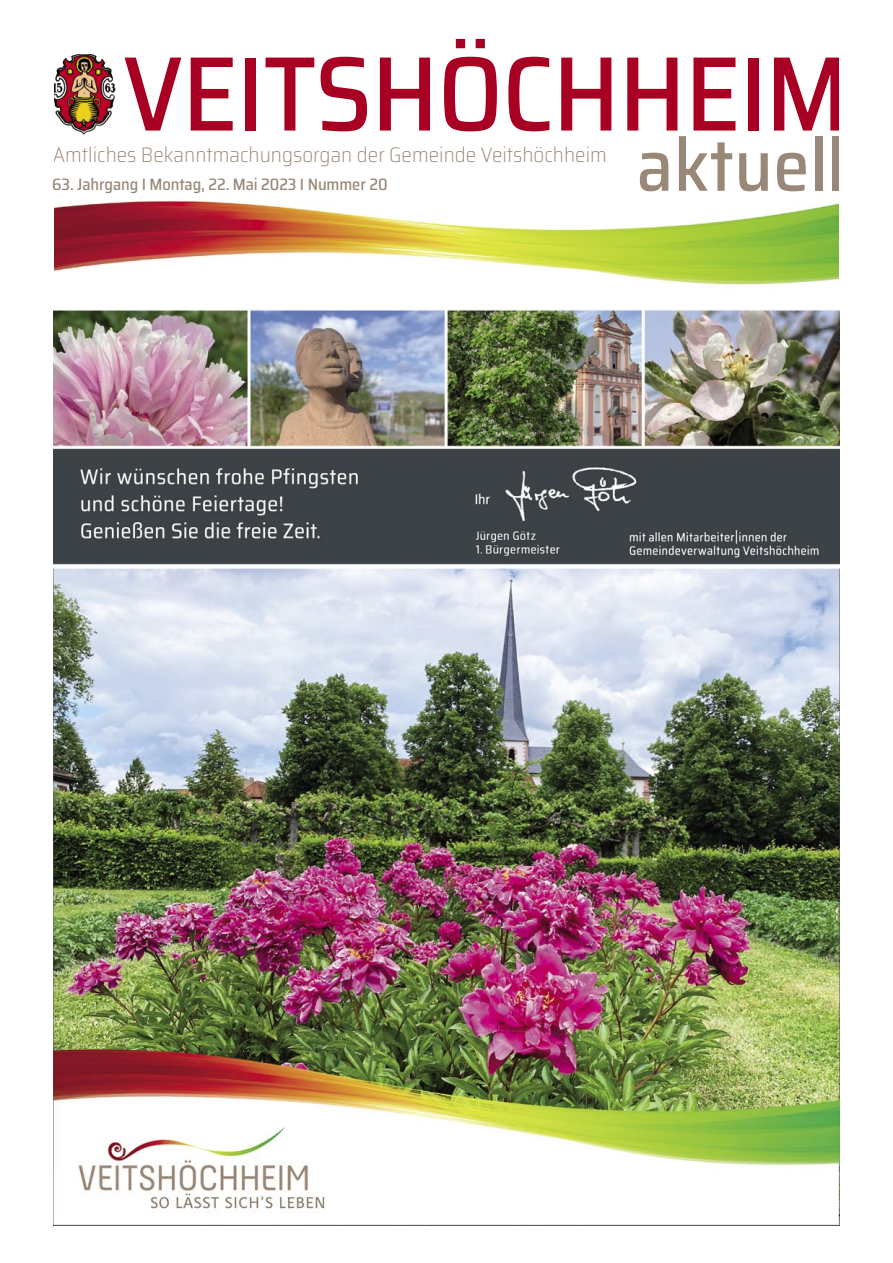
<style>
.page{position:relative;width:893px;height:1263px;background:#fff}
.page>*{position:absolute;margin:0;border:0;box-sizing:border-box;transform-origin:0 0}
.t1{font:500 semi-condensed 106.05px "Saira";letter-spacing:-.01em;color:#a80023}
.t2{font:500 semi-condensed 73.5px "Saira";letter-spacing:.005em;color:#987}
.t3{font:200 semi-condensed 21px "Saira";color:#987}
.t4{font:500 semi-condensed 16.5px "Saira";letter-spacing:-.005em;color:#987}
</style>
<div class="page">
<img style="left:54px;top:54px;width:62px;height:77px">
<img style="left:54px;top:200px;width:285px;height:72px">
<img style="left:339px;top:212px;width:310px;height:68px">
<img style="left:649px;top:203px;width:190px;height:82px">
<img style="left:53px;top:309px;width:787px;height:916px">
<h1 class="t1" style="left:123px;top:14px;width:728px">VEITSHÖCHHEIM</h1>
<p class="t3" style="left:53px;top:139px;width:556px">Amtliches Bekanntmachungsorgan der Gemeinde Veitshöchheim</p>
<p class="t4" style="left:52px;top:172px;width:337px">63. Jahrgang I Montag, 22. Mai 2023 I Nummer 20</p>
<h2 class="t2" style="left:637px;top:110px;width:209px">aktuell</h2>
</div>
